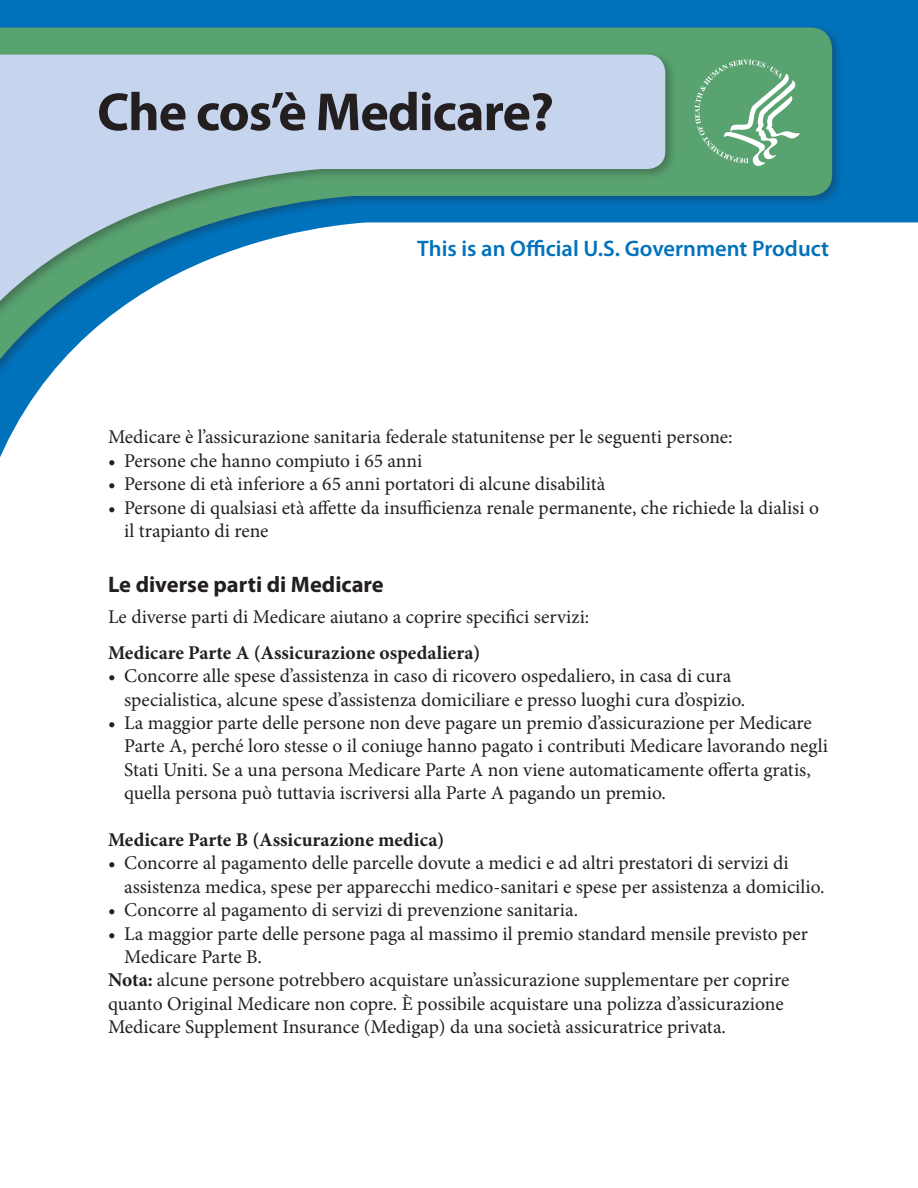
<style>
.page{position:relative;width:918px;height:1188px;background:#fff}
.page>*{position:absolute;margin:0;border:0;box-sizing:border-box;transform-origin:0 0}
.t1{font:700 54px "Myriad Pro";letter-spacing:-.02em;color:#231f20}
.t2{font:600 22.5px "Myriad Pro";color:#0072bc}
.t3{font:700 22.5px "Myriad Pro";color:#231f20}
.t4{font:19.5px/23.4px "Minion Pro";color:#231f20}
.t5{font:700 19.5px "Minion Pro";color:#231f20}
.s1{font-weight:700}
</style>
<div class="page">
<div style="left:0;top:0;width:918px;height:223px;background:#0072bc"></div>
<div style="left:0;top:24px;width:844px;height:501px;background:#231f20;opacity:.35"></div>
<svg style="left:0;top:28px;width:832px;height:486px"></svg>
<div style="left:0;top:50px;width:677px;height:447px;background:#231f20;opacity:.35"></div>
<svg style="left:0;top:55px;width:665px;height:432px"></svg>
<svg style="left:695px;top:60px;width:105px;height:106px;background:#74b287"></svg>
<p class="t1" style="left:97px;top:77px;width:458px">Che cos’è Medicare?</p>
<p class="t2" style="left:417px;top:234px;width:413px">This is an Official U.S. Government Product</p>
<p class="t4" style="left:108px;top:426px;width:626px">Medicare è l’assicurazione sanitaria federale statunitense per le seguenti persone:</p>
<p class="t4" style="left:108px;top:449px;width:316px">• Persone che hanno compiuto i 65 anni</p>
<p class="t4" style="left:108px;top:472px;width:499px">• Persone di età inferiore a 65 anni portatori di alcune disabilità</p>
<p class="t4" style="left:124px;top:496px;width:696px;text-indent:-16px">• Persone di qualsiasi età affette da insufficienza renale permanente, che richiede la dialisi o il trapianto di rene</p>
<p class="t3" style="left:108px;top:570px;width:277px">Le diverse parti di Medicare</p>
<p class="t4" style="left:108px;top:605px;width:483px">Le diverse parti di Medicare aiutano a coprire specifici servizi:</p>
<p class="t5" style="left:108px;top:639px;width:374px">Medicare Parte A (Assicurazione ospedaliera)</p>
<p class="t4" style="left:124px;top:664px;width:623px;text-indent:-16px">• Concorre alle spese d’assistenza in caso di ricovero ospedaliero, in casa di cura specialistica, alcune spese d’assistenza domiciliare e presso luoghi cura d’ospizio.</p>
<p class="t4" style="left:124px;top:711px;width:705px;text-indent:-16px">• La maggior parte delle persone non deve pagare un premio d’assicurazione per Medicare Parte A, perché loro stesse o il coniuge hanno pagato i contributi Medicare lavorando negli Stati Uniti. Se a una persona Medicare Parte A non viene automaticamente offerta gratis, quella persona può tuttavia iscriversi alla Parte A pagando un premio.</p>
<p class="t5" style="left:108px;top:826px;width:338px">Medicare Parte B (Assicurazione medica)</p>
<p class="t4" style="left:124px;top:852px;width:702px;text-indent:-16px">• Concorre al pagamento delle parcelle dovute a medici e ad altri prestatori di servizi di assistenza medica, spese per apparecchi medico-sanitari e spese per assistenza a domicilio.</p>
<p class="t4" style="left:108px;top:898px;width:472px">• Concorre al pagamento di servizi di prevenzione sanitaria.</p>
<p class="t4" style="left:108px;top:922px;width:702px">• La maggior parte delle persone paga al massimo il premio standard mensile previsto per</p>
<p class="t4" style="left:124px;top:945px;width:139px">Medicare Parte B.</p>
<p class="t4" style="left:108px;top:969px;width:683px"><span class="s1">Nota:</span> alcune persone potrebbero acquistare un’assicurazione supplementare per coprire</p>
<p class="t4" style="left:108px;top:992px;width:677px">quanto Original Medicare non copre. È possibile acquistare una polizza d’assicurazione</p>
<p class="t4" style="left:108px;top:1015px;width:620px">Medicare Supplement Insurance (Medigap) da una società assicuratrice privata.</p>
</div>
